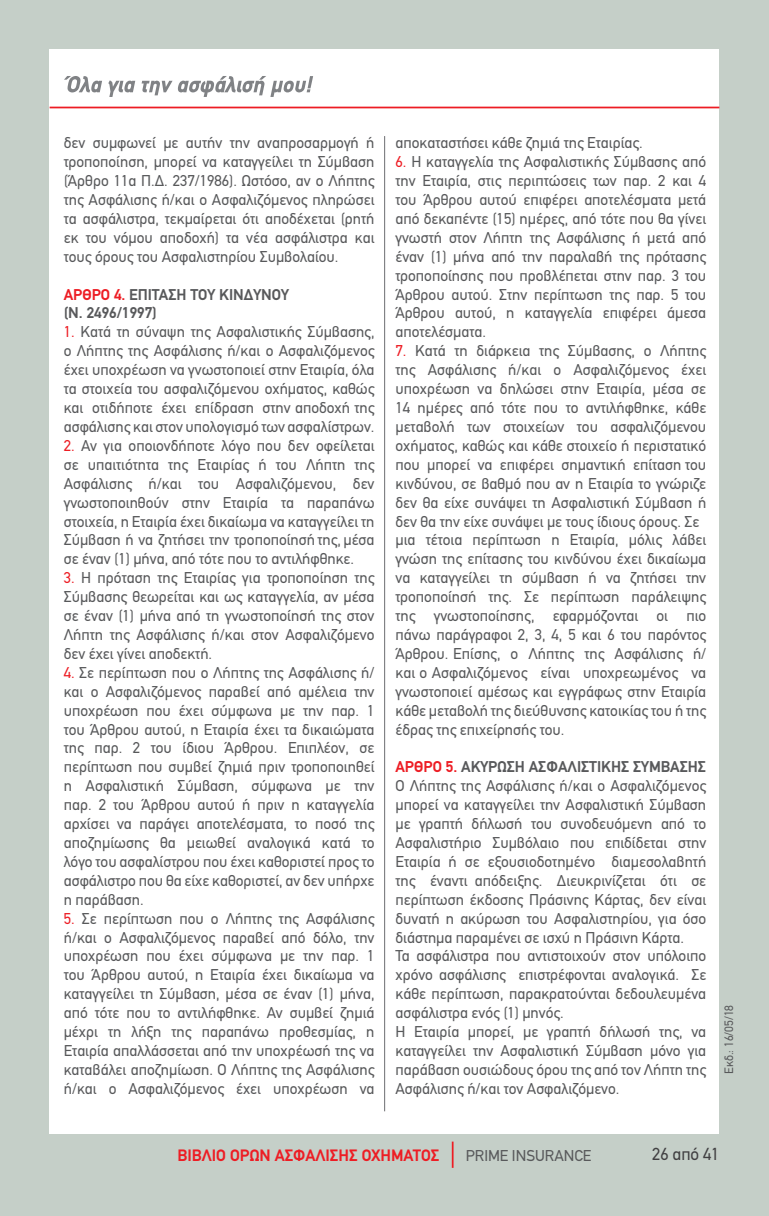
<style>
.page{position:relative;width:769px;height:1216px;background:#fff}
.page>*{position:absolute;margin:0;border:0;box-sizing:border-box;transform-origin:0 0}
.t1{font:17.5px "PF Din Text";color:#414042}
.t2{font:700 16.62px "PF Din Text";color:#ed1d24}
.t3{font:15.75px/18.9px "PF Din Text";color:#58595b;text-align:justify}
.t4{font:700 15.75px "PF Din Text";color:#58595b}
.t5{font:700 15.75px "PF Din Text";color:#ed1d24}
.t6{font:12.25px "PF Din Text";color:#58595b}
.s1{color:#58595b}
.s2{color:#ed1d24}
</style>
<div class="page">
<div style="left:0;top:0;width:769px;height:1215px;background:#c5cfc8"></div>
<div style="left:50px;top:50px;width:669px;height:1084px;background:#fff"></div>
<hr style="left:384px;top:136px;width:1px;height:975px;background:#6d6e71">
<hr style="left:50px;top:107px;width:669px;height:1px;background:#ed1d24">
<svg style="left:64px;top:76px;width:38px;height:16px"></svg>
<svg style="left:108px;top:80px;width:27px;height:17px"></svg>
<svg style="left:142px;top:76px;width:171px;height:21px"></svg>
<svg style="left:452px;top:1141px;width:1px;height:26px"></svg>
<p class="t3" style="left:64px;top:133px;width:312px">ΔΕΝ ΣΥΜΦΩΝΕΊ ΜΕ ΑΥΤΉΝ ΤΗΝ ΑΝΑΠΡΟΣΑΡΜΟΓΉ Ή ΤΡΟΠΟΠΟΊΗΣΗ, ΜΠΟΡΕΊ ΝΑ ΚΑΤΑΓΓΕΊΛΕΙ ΤΗ ΣΎΜΒΑΣΗ (ΆΡΘΡΟ 11Α Π.Δ. 237/1986). ΩΣΤΌΣΟ, ΑΝ Ο ΛΉΠΤΗΣ ΤΗΣ ΑΣΦΆΛΙΣΗΣ Ή/ΚΑΙ Ο ΑΣΦΑΛΙΖΌΜΕΝΟΣ ΠΛΗΡΏΣΕΙ ΤΑ ΑΣΦΆΛΙΣΤΡΑ, ΤΕΚΜΑΊΡΕΤΑΙ ΌΤΙ ΑΠΟΔΈΧΕΤΑΙ (ΡΗΤΉ ΕΚ ΤΟΥ ΝΌΜΟΥ ΑΠΟΔΟΧΉ) ΤΑ ΝΈΑ ΑΣΦΆΛΙΣΤΡΑ ΚΑΙ ΤΟΥΣ ΌΡΟΥΣ ΤΟΥ ΑΣΦΑΛΙΣΤΗΡΊΟΥ ΣΥΜΒΟΛΑΊΟΥ.</p>
<p class="t5" style="left:64px;top:285px;width:93px">ΑΡΘΡΟ 4. <span class="s1">ΕΠΙΤΑΣΗ</span></p>
<p class="t4" style="left:190px;top:285px;width:100px">ΤΟΥ ΚΙΝΔΥΝΟΥ</p>
<p class="t4" style="left:64px;top:304px;width:94px">(Ν. 2496/1997)</p>
<p class="t3" style="left:64px;top:322px;width:312px"><span class="s2">1.</span> ΚΑΤΆ ΤΗ ΣΎΝΑΨΗ ΤΗΣ ΑΣΦΑΛΙΣΤΙΚΉΣ ΣΎΜΒΑΣΗΣ, Ο ΛΉΠΤΗΣ ΤΗΣ ΑΣΦΆΛΙΣΗΣ Ή/ΚΑΙ Ο ΑΣΦΑΛΙΖΌΜΕΝΟΣ ΈΧΕΙ ΥΠΟΧΡΈΩΣΗ ΝΑ ΓΝΩΣΤΟΠΟΙΕΊ ΣΤΗΝ ΕΤΑΙΡΊΑ, ΌΛΑ ΤΑ ΣΤΟΙΧΕΊΑ ΤΟΥ ΑΣΦΑΛΙΖΌΜΕΝΟΥ ΟΧΉΜΑΤΟΣ, ΚΑΘΏΣ ΚΑΙ ΟΤΙΔΉΠΟΤΕ ΈΧΕΙ ΕΠΊΔΡΑΣΗ ΣΤΗΝ ΑΠΟΔΟΧΉ ΤΗΣ ΑΣΦΆΛΙΣΗΣ ΚΑΙ ΣΤΟΝ ΥΠΟΛΟΓΙΣΜΌ ΤΩΝ ΑΣΦΑΛΊΣΤΡΩΝ.</p>
<p class="t3" style="left:64px;top:436px;width:312px"><span class="s2">2.</span> ΑΝ ΓΙΑ ΟΠΟΙΟΝΔΉΠΟΤΕ ΛΌΓΟ ΠΟΥ ΔΕΝ ΟΦΕΊΛΕΤΑΙ ΣΕ ΥΠΑΙΤΙΌΤΗΤΑ ΤΗΣ ΕΤΑΙΡΊΑΣ Ή ΤΟΥ ΛΉΠΤΗ ΤΗΣ ΑΣΦΆΛΙΣΗΣ Ή/ΚΑΙ ΤΟΥ ΑΣΦΑΛΙΖΌΜΕΝΟΥ, ΔΕΝ ΓΝΩΣΤΟΠΟΙΗΘΟΎΝ ΣΤΗΝ ΕΤΑΙΡΊΑ ΤΑ ΠΑΡΑΠΆΝΩ ΣΤΟΙΧΕΊΑ, Η ΕΤΑΙΡΊΑ ΈΧΕΙ ΔΙΚΑΊΩΜΑ ΝΑ ΚΑΤΑΓΓΕΊΛΕΙ ΤΗ ΣΎΜΒΑΣΗ Ή ΝΑ ΖΗΤΉΣΕΙ ΤΗΝ ΤΡΟΠΟΠΟΊΗΣΉ ΤΗΣ, ΜΈΣΑ ΣΕ ΈΝΑΝ (1) ΜΉΝΑ, ΑΠΌ ΤΌΤΕ ΠΟΥ ΤΟ ΑΝΤΙΛΉΦΘΗΚΕ.</p>
<p class="t3" style="left:64px;top:568px;width:312px"><span class="s2">3.</span> H ΠΡΌΤΑΣΗ ΤΗΣ ΕΤΑΙΡΊΑΣ ΓΙΑ ΤΡΟΠΟΠΟΊΗΣΗ ΤΗΣ ΣΎΜΒΑΣΗΣ ΘΕΩΡΕΊΤΑΙ ΚΑΙ ΩΣ ΚΑΤΑΓΓΕΛΊΑ, ΑΝ ΜΈΣΑ ΣΕ ΈΝΑΝ (1) ΜΉΝΑ ΑΠΌ ΤΗ ΓΝΩΣΤΟΠΟΊΗΣΉ ΤΗΣ ΣΤΟΝ ΛΉΠΤΗ ΤΗΣ ΑΣΦΆΛΙΣΗΣ Ή/ΚΑΙ ΣΤΟΝ ΑΣΦΑΛΙΖΌΜΕΝΟ ΔΕΝ ΈΧΕΙ ΓΊΝΕΙ ΑΠΟΔΕΚΤΉ.</p>
<p class="t3" style="left:64px;top:663px;width:312px"><span class="s2">4.</span> ΣΕ ΠΕΡΊΠΤΩΣΗ ΠΟΥ Ο ΛΉΠΤΗΣ ΤΗΣ ΑΣΦΆΛΙΣΗΣ Ή/ ΚΑΙ Ο ΑΣΦΑΛΙΖΌΜΕΝΟΣ ΠΑΡΑΒΕΊ ΑΠΌ ΑΜΈΛΕΙΑ ΤΗΝ ΥΠΟΧΡΈΩΣΗ ΠΟΥ ΈΧΕΙ ΣΎΜΦΩΝΑ ΜΕ ΤΗΝ ΠΑΡ. 1<br>ΤΟΥ ΆΡΘΡΟΥ ΑΥΤΟΎ, Η ΕΤΑΙΡΊΑ ΈΧΕΙ ΤΑ ΔΙΚΑΙΏΜΑΤΑ ΤΗΣ ΠΑΡ. 2 ΤΟΥ ΊΔΙΟΥ ΆΡΘΡΟΥ. ΕΠΙΠΛΈΟΝ, ΣΕ ΠΕΡΊΠΤΩΣΗ ΠΟΥ ΣΥΜΒΕΊ ΖΗΜΙΆ ΠΡΙΝ ΤΡΟΠΟΠΟΙΗΘΕΊ Η ΑΣΦΑΛΙΣΤΙΚΉ ΣΎΜΒΑΣΗ, ΣΎΜΦΩΝΑ ΜΕ ΤΗΝ ΠΑΡ. 2 ΤΟΥ ΆΡΘΡΟΥ ΑΥΤΟΎ Ή ΠΡΙΝ Η ΚΑΤΑΓΓΕΛΊΑ ΑΡΧΊΣΕΙ ΝΑ ΠΑΡΆΓΕΙ ΑΠΟΤΕΛΈΣΜΑΤΑ, ΤΟ ΠΟΣΌ ΤΗΣ ΑΠΟΖΗΜΊΩΣΗΣ ΘΑ ΜΕΙΩΘΕΊ ΑΝΑΛΟΓΙΚΆ ΚΑΤΆ ΤΟ ΛΌΓΟ ΤΟΥ ΑΣΦΑΛΊΣΤΡΟΥ ΠΟΥ ΈΧΕΙ ΚΑΘΟΡΙΣΤΕΊ ΠΡΟΣ ΤΟ ΑΣΦΆΛΙΣΤΡΟ ΠΟΥ ΘΑ ΕΊΧΕ ΚΑΘΟΡΙΣΤΕΊ, ΑΝ ΔΕΝ ΥΠΉΡΧΕ Η ΠΑΡΆΒΑΣΗ.</p>
<p class="t3" style="left:64px;top:908px;width:312px"><span class="s2">5.</span> ΣΕ ΠΕΡΊΠΤΩΣΗ ΠΟΥ Ο ΛΉΠΤΗΣ ΤΗΣ ΑΣΦΆΛΙΣΗΣ Ή/ΚΑΙ Ο ΑΣΦΑΛΙΖΌΜΕΝΟΣ ΠΑΡΑΒΕΊ ΑΠΌ ΔΌΛΟ, ΤΗΝ ΥΠΟΧΡΈΩΣΗ ΠΟΥ ΈΧΕΙ ΣΎΜΦΩΝΑ ΜΕ ΤΗΝ ΠΑΡ. 1<br>ΤΟΥ ΆΡΘΡΟΥ ΑΥΤΟΎ, Η ΕΤΑΙΡΊΑ ΈΧΕΙ ΔΙΚΑΊΩΜΑ ΝΑ ΚΑΤΑΓΓΕΊΛΕΙ ΤΗ ΣΎΜΒΑΣΗ, ΜΈΣΑ ΣΕ ΈΝΑΝ (1) ΜΉΝΑ, ΑΠΌ ΤΌΤΕ ΠΟΥ ΤΟ ΑΝΤΙΛΉΦΘΗΚΕ. ΑΝ ΣΥΜΒΕΊ ΖΗΜΙΆ ΜΈΧΡΙ ΤΗ ΛΉΞΗ ΤΗΣ ΠΑΡΑΠΆΝΩ ΠΡΟΘΕΣΜΊΑΣ, Η ΕΤΑΙΡΊΑ ΑΠΑΛΛΆΣΣΕΤΑΙ ΑΠΌ ΤΗΝ ΥΠΟΧΡΈΩΣΉ ΤΗΣ ΝΑ ΚΑΤΑΒΆΛΕΙ ΑΠΟΖΗΜΊΩΣΗ. O ΛΉΠΤΗΣ ΤΗΣ ΑΣΦΆΛΙΣΗΣ Ή/ΚΑΙ Ο ΑΣΦΑΛΙΖΌΜΕΝΟΣ ΈΧΕΙ ΥΠΟΧΡΈΩΣΗ ΝΑ</p>
<p class="t3" style="left:395px;top:133px;width:249px">ΑΠΟΚΑΤΑΣΤΉΣΕΙ ΚΆΘΕ ΖΗΜΙΆ ΤΗΣ ΕΤΑΙΡΊΑΣ.</p>
<p class="t3" style="left:395px;top:152px;width:312px"><span class="s2">6.</span> H ΚΑΤΑΓΓΕΛΊΑ ΤΗΣ ΑΣΦΑΛΙΣΤΙΚΉΣ ΣΎΜΒΑΣΗΣ ΑΠΌ ΤΗΝ ΕΤΑΙΡΊΑ, ΣΤΙΣ ΠΕΡΙΠΤΏΣΕΙΣ ΤΩΝ ΠΑΡ. 2 ΚΑΙ 4<br>ΤΟΥ ΆΡΘΡΟΥ ΑΥΤΟΎ ΕΠΙΦΈΡΕΙ ΑΠΟΤΕΛΈΣΜΑΤΑ ΜΕΤΆ ΑΠΌ ΔΕΚΑΠΈΝΤΕ (15) ΗΜΈΡΕΣ, ΑΠΌ ΤΌΤΕ ΠΟΥ ΘΑ ΓΊΝΕΙ ΓΝΩΣΤΉ ΣΤΟΝ ΛΉΠΤΗ ΤΗΣ ΑΣΦΆΛΙΣΗΣ Ή ΜΕΤΆ ΑΠΌ ΈΝΑΝ (1) ΜΉΝΑ ΑΠΌ ΤΗΝ ΠΑΡΑΛΑΒΉ ΤΗΣ ΠΡΌΤΑΣΗΣ ΤΡΟΠΟΠΟΊΗΣΗΣ ΠΟΥ ΠΡΟΒΛΈΠΕΤΑΙ ΣΤΗΝ ΠΑΡ. 3 ΤΟΥ ΆΡΘΡΟΥ ΑΥΤΟΎ. ΣΤΗΝ ΠΕΡΊΠΤΩΣΗ ΤΗΣ ΠΑΡ. 5 ΤΟΥ ΆΡΘΡΟΥ ΑΥΤΟΎ, Η ΚΑΤΑΓΓΕΛΊΑ ΕΠΙΦΈΡΕΙ ΆΜΕΣΑ ΑΠΟΤΕΛΈΣΜΑΤΑ.</p>
<p class="t3" style="left:395px;top:341px;width:312px;text-align:left"><span class="s2">7.</span> KΑΤΆ ΤΗ ΔΙΆΡΚΕΙΑ ΤΗΣ ΣΎΜΒΑΣΗΣ, Ο ΛΉΠΤΗΣ ΤΗΣ ΑΣΦΆΛΙΣΗΣ Ή/ΚΑΙ Ο ΑΣΦΑΛΙΖΌΜΕΝΟΣ ΈΧΕΙ ΥΠΟΧΡΈΩΣΗ ΝΑ ΔΗΛΏΣΕΙ ΣΤΗΝ ΕΤΑΙΡΊΑ, ΜΈΣΑ ΣΕ 14 ΗΜΈΡΕΣ ΑΠΌ ΤΌΤΕ ΠΟΥ ΤΟ ΑΝΤΙΛΉΦΘΗΚΕ, ΚΆΘΕ ΜΕΤΑΒΟΛΉ ΤΩΝ ΣΤΟΙΧΕΊΩΝ ΤΟΥ ΑΣΦΑΛΙΖΌΜΕΝΟΥ ΟΧΉΜΑΤΟΣ, ΚΑΘΏΣ ΚΑΙ ΚΆΘΕ ΣΤΟΙΧΕΊΟ Ή ΠΕΡΙΣΤΑΤΙΚΌ ΠΟΥ ΜΠΟΡΕΊ ΝΑ ΕΠΙΦΈΡΕΙ ΣΗΜΑΝΤΙΚΉ ΕΠΊΤΑΣΗ ΤΟΥ ΚΙΝΔΎΝΟΥ, ΣΕ ΒΑΘΜΌ ΠΟΥ ΑΝ Η ΕΤΑΙΡΊΑ ΤΟ ΓΝΏΡΙΖΕ ΔΕΝ ΘΑ ΕΊΧΕ ΣΥΝΆΨΕΙ ΤΗ ΑΣΦΑΛΙΣΤΙΚΉ ΣΎΜΒΑΣΗ Ή ΔΕΝ ΘΑ ΤΗΝ ΕΊΧΕ ΣΥΝΆΨΕΙ ΜΕ ΤΟΥΣ ΊΔΙΟΥΣ ΌΡΟΥΣ. ΣΕ ΜΙΑ ΤΈΤΟΙΑ ΠΕΡΊΠΤΩΣΗ Η ΕΤΑΙΡΊΑ, ΜΌΛΙΣ ΛΆΒΕΙ ΓΝΏΣΗ ΤΗΣ ΕΠΊΤΑΣΗΣ ΤΟΥ ΚΙΝΔΎΝΟΥ ΈΧΕΙ ΔΙΚΑΊΩΜΑ ΝΑ ΚΑΤΑΓΓΕΊΛΕΙ ΤΗ ΣΎΜΒΑΣΗ Ή ΝΑ ΖΗΤΉΣΕΙ ΤΗΝ ΤΡΟΠΟΠΟΊΗΣΉ ΤΗΣ. ΣΕ ΠΕΡΊΠΤΩΣΗ ΠΑΡΆΛΕΙΨΗΣ ΤΗΣ ΓΝΩΣΤΟΠΟΊΗΣΗΣ, ΕΦΑΡΜΌΖΟΝΤΑΙ ΟΙ ΠΙΟ ΠΆΝΩ ΠΑΡΆΓΡΑΦΟΙ 2, 3, 4, 5 ΚΑΙ 6 ΤΟΥ ΠΑΡΌΝΤΟΣ ΆΡΘΡΟΥ. ΕΠΊΣΗΣ, Ο ΛΉΠΤΗΣ ΤΗΣ ΑΣΦΆΛΙΣΗΣ Ή/ ΚΑΙ Ο ΑΣΦΑΛΙΖΌΜΕΝΟΣ ΕΊΝΑΙ ΥΠΟΧΡΕΩΜΈΝΟΣ ΝΑ ΓΝΩΣΤΟΠΟΙΕΊ ΑΜΈΣΩΣ ΚΑΙ ΕΓΓΡΆΦΩΣ ΣΤΗΝ ΕΤΑΙΡΊΑ ΚΆΘΕ ΜΕΤΑΒΟΛΉ ΤΗΣ ΔΙΕΎΘΥΝΣΗΣ ΚΑΤΟΙΚΊΑΣ ΤΟΥ Ή ΤΗΣ ΈΔΡΑΣ ΤΗΣ ΕΠΙΧΕΊΡΗΣΉΣ ΤΟΥ.</p>
<p class="t5" style="left:395px;top:757px;width:103px">ΑΡΘΡΟ 5. <span class="s1">ΑΚΥΡΩΣΗ</span></p>
<p class="t4" style="left:529px;top:757px;width:9px">ΑΣΦΑΛΙΣΤΙ</p>
<p class="t4" style="left:601px;top:757px;width:59px">ΚΗΣ ΣΥΜΒΑΣΗΣ</p>
<p class="t3" style="left:395px;top:776px;width:312px;text-align:left">Ο ΛΉΠΤΗΣ ΤΗΣ ΑΣΦΆΛΙΣΗΣ Ή/ΚΑΙ Ο ΑΣΦΑΛΙΖΌΜΕΝΟΣ ΜΠΟΡΕΊ ΝΑ ΚΑΤΑΓΓΕΊΛΕΙ ΤΗΝ ΑΣΦΑΛΙΣΤΙΚΉ ΣΎΜΒΑΣΗ ΜΕ ΓΡΑΠΤΉ ΔΉΛΩΣΉ ΤΟΥ ΣΥΝΟΔΕΥΌΜΕΝΗ ΑΠΌ ΤΟ ΑΣΦΑΛΙΣΤΉΡΙΟ ΣΥΜΒΌΛΑΙΟ ΠΟΥ ΕΠΙΔΊΔΕΤΑΙ ΣΤΗΝ ΕΤΑΙΡΊΑ Ή ΣΕ ΕΞΟΥΣΙΟΔΟΤΗΜΈΝΟ ΔΙΑΜΕΣΟΛΑΒΗΤΉ ΤΗΣ ΈΝΑΝΤΙ ΑΠΌΔΕΙΞΗΣ. ∆ΙΕΥΚΡΙΝΊΖΕΤΑΙ ΌΤΙ ΣΕ ΠΕΡΊΠΤΩΣΗ ΈΚΔΟΣΗΣ ΠΡΆΣΙΝΗΣ ΚΆΡΤΑΣ, ΔΕΝ ΕΊΝΑΙ ΔΥΝΑΤΉ Η ΑΚΎΡΩΣΗ ΤΟΥ ΑΣΦΑΛΙΣΤΗΡΊΟΥ, ΓΙΑ ΌΣΟ ΔΙΆΣΤΗΜΑ ΠΑΡΑΜΈΝΕΙ ΣΕ ΙΣΧΎ Η ΠΡΆΣΙΝΗ ΚΆΡΤΑ.<br>ΤΑ ΑΣΦΆΛΙΣΤΡΑ ΠΟΥ ΑΝΤΙΣΤΟΙΧΟΎΝ ΣΤΟΝ ΥΠΌΛΟΙΠΟ ΧΡΌΝΟ ΑΣΦΆΛΙΣΗΣ ΕΠΙΣΤΡΈΦΟΝΤΑΙ ΑΝΑΛΟΓΙΚΆ. ΣΕ ΚΆΘΕ ΠΕΡΊΠΤΩΣΗ, ΠΑΡΑΚΡΑΤΟΎΝΤΑΙ ΔΕΔΟΥΛΕΥΜΈΝΑ ΑΣΦΆΛΙΣΤΡΑ ΕΝΌΣ (1) ΜΗΝΌΣ.<br>Η ΕΤΑΙΡΊΑ ΜΠΟΡΕΊ, ΜΕ ΓΡΑΠΤΉ ΔΉΛΩΣΉ ΤΗΣ, ΝΑ ΚΑΤΑΓΓΕΊΛΕΙ ΤΗΝ ΑΣΦΑΛΙΣΤΙΚΉ ΣΎΜΒΑΣΗ ΜΌΝΟ ΓΙΑ ΠΑΡΆΒΑΣΗ ΟΥΣΙΏΔΟΥΣ ΌΡΟΥ ΤΗΣ ΑΠΌ ΤΟΝ ΛΉΠΤΗ ΤΗΣ ΑΣΦΆΛΙΣΗΣ Ή/ΚΑΙ ΤΟΝ ΑΣΦΑΛΙΖΌΜΕΝΟ.</p>
<p class="t6" style="left:722px;top:1074px;width:71px;rotate:-90deg">ΕΚΔ.: 16/05/18</p>
<p class="t2" style="left:177px;top:1145px;width:262px">βιβλιο ορων ασφαλισης οχηματος</p>
<p class="t3" style="left:466px;top:1145px;width:127px">PRIME INSURANCE</p>
<p class="t1" style="left:652px;top:1143px;width:69px">26 ΑΠΌ 41</p>
</div>
